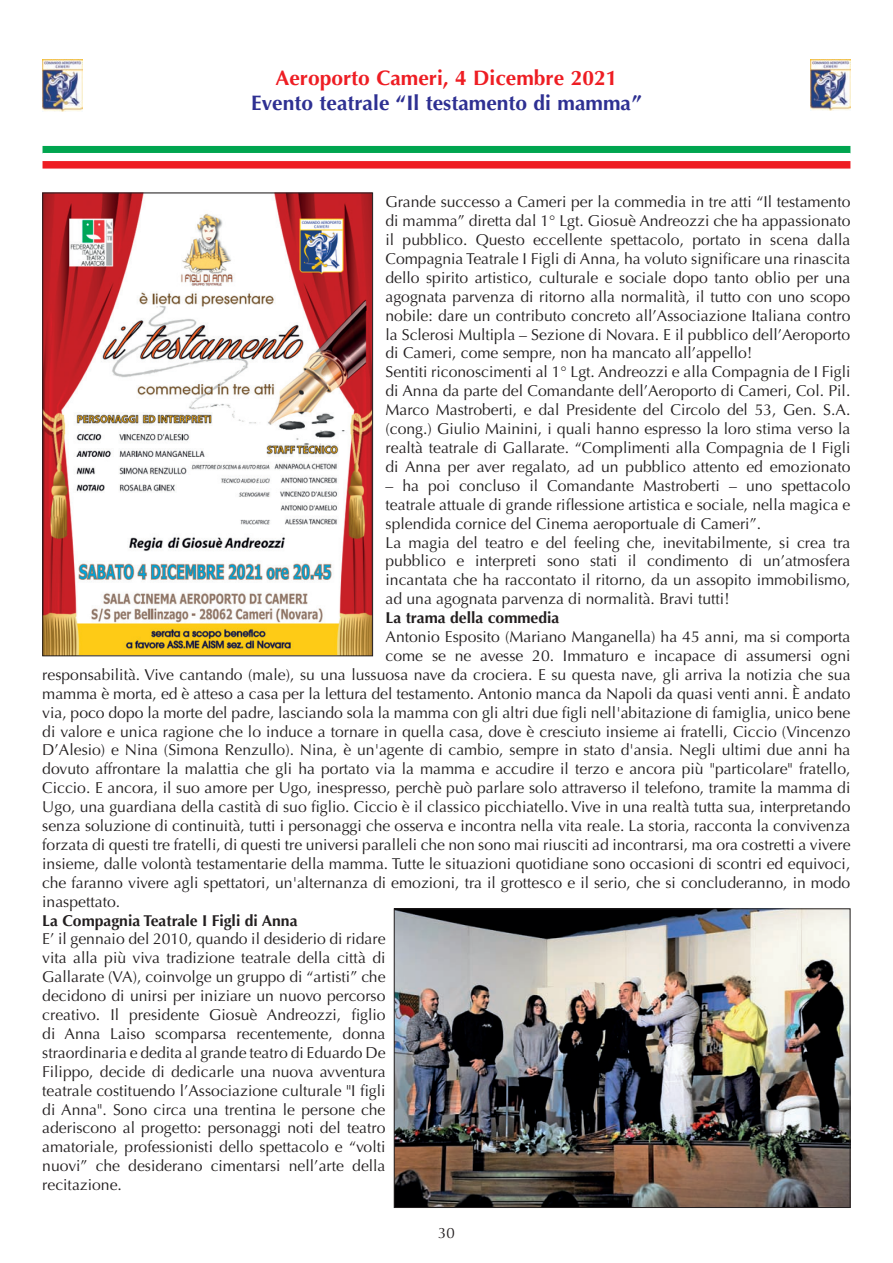
<style>
.page{position:relative;width:893px;height:1263px;background:#fff}
.page>*{position:absolute;margin:0;border:0;box-sizing:border-box;transform-origin:0 0}
.Normale{font:700 21px "Optima";color:#2e3092}
.Normale-2{font:700 21px "Optima";color:#ee1d23}
.t1{font:15.75px/18.9px "Optima";color:#231f20;text-align:justify}
.t2{font:700 15.75px "Optima";color:#231f20}
.t3{font:15px "Optima";color:#231f20}
</style>
<div class="page">
<div style="left:43px;top:146px;width:807px;height:7px;background:#00a54f"></div>
<div style="left:43px;top:161px;width:807px;height:8px;background:#ee1d23"></div>
<img style="left:42px;top:60px;width:40px;height:51px">
<img style="left:810px;top:59px;width:40px;height:52px">
<img style="left:45px;top:195px;width:326px;height:459px">
<div style="left:43px;top:193px;width:330px;height:463px;border:1px solid #231f20"></div>
<img style="left:396px;top:911px;width:452px;height:295px">
<div style="left:394px;top:909px;width:456px;height:299px;border:1px solid #231f20"></div>
<p class="Normale-2" style="left:275px;top:66px;width:343px">Aeroporto Cameri, 4 Dicembre 2021</p>
<p class="Normale" style="left:251px;top:91px;width:392px">Evento teatrale “Il testamento di mamma”</p>
<p class="t1" style="left:386px;top:193px;width:466px">Grande successo a Cameri per la commedia in tre atti “Il testamento di mamma” diretta dal 1° Lgt. Giosuè Andreozzi che ha appassionato il pubblico. Questo eccellente spettacolo, portato in scena dalla Compagnia Teatrale I Figli di Anna, ha voluto significare una rinascita dello spirito artistico, culturale e sociale dopo tanto oblio per una agognata parvenza di ritorno alla normalità, il tutto con uno scopo nobile: dare un contributo concreto all’Associazione Italiana contro la Sclerosi Multipla – Sezione di Novara. E il pubblico dell’Aeroporto di Cameri, come sempre, non ha mancato all’appello!</p>
<p class="t1" style="left:386px;top:363px;width:466px">Sentiti riconoscimenti al 1° Lgt. Andreozzi e alla Compagnia de I Figli di Anna da parte del Comandante dell’Aeroporto di Cameri, Col. Pil.<br>Marco Mastroberti, e dal Presidente del Circolo del 53, Gen. S.A. (cong.) Giulio Mainini, i quali hanno espresso la loro stima verso la realtà teatrale di Gallarate. “Complimenti alla Compagnia de I Figli di Anna per aver regalato, ad un pubblico attento ed emozionato</p>
<p class="t1" style="left:386px;top:476px;width:466px">– ha poi concluso il Comandante Mastroberti – uno spettacolo teatrale attuale di grande riflessione artistica e sociale, nella magica e splendida cornice del Cinema aeroportuale di Cameri”.</p>
<p class="t1" style="left:386px;top:533px;width:466px">La magia del teatro e del feeling che, inevitabilmente, si crea tra pubblico e interpreti sono stati il condimento di un’atmosfera incantata che ha raccontato il ritorno, da un assopito immobilismo, ad una agognata parvenza di normalità. Bravi tutti!</p>
<p class="t2" style="left:386px;top:609px;width:175px">La trama della commedia</p>
<p class="t1" style="left:386px;top:627px;width:466px">Antonio Esposito (Mariano Manganella) ha 45 anni, ma si comporta</p>
<p class="t1" style="left:386px;top:646px;width:466px">come se ne avesse 20. Immaturo e incapace di assumersi ogni</p>
<p class="t1" style="left:42px;top:665px;width:810px">responsabilità. Vive cantando (male), su una lussuosa nave da crociera. E su questa nave, gli arriva la notizia che sua</p>
<p class="t1" style="left:42px;top:684px;width:810px">mamma è morta, ed è atteso a casa per la lettura del testamento. Antonio manca da Napoli da quasi venti anni. È andato</p>
<p class="t1" style="left:42px;top:703px;width:810px">via, poco dopo la morte del padre, lasciando sola la mamma con gli altri due figli nell'abitazione di famiglia, unico bene</p>
<p class="t1" style="left:42px;top:722px;width:810px">di valore e unica ragione che lo induce a tornare in quella casa, dove è cresciuto insieme ai fratelli, Ciccio (Vincenzo</p>
<p class="t1" style="left:42px;top:741px;width:810px">D’Alesio) e Nina (Simona Renzullo). Nina, è un'agente di cambio, sempre in stato d'ansia. Negli ultimi due anni ha</p>
<p class="t1" style="left:42px;top:760px;width:810px">dovuto affrontare la malattia che gli ha portato via la mamma e accudire il terzo e ancora più "particolare" fratello,</p>
<p class="t1" style="left:42px;top:779px;width:810px">Ciccio. E ancora, il suo amore per Ugo, inespresso, perchè può parlare solo attraverso il telefono, tramite la mamma di</p>
<p class="t1" style="left:42px;top:797px;width:810px">Ugo, una guardiana della castità di suo figlio. Ciccio è il classico picchiatello. Vive in una realtà tutta sua, interpretando</p>
<p class="t1" style="left:42px;top:816px;width:810px">senza soluzione di continuità, tutti i personaggi che osserva e incontra nella vita reale. La storia, racconta la convivenza</p>
<p class="t1" style="left:42px;top:835px;width:810px">forzata di questi tre fratelli, di questi tre universi paralleli che non sono mai riusciti ad incontrarsi, ma ora costretti a vivere</p>
<p class="t1" style="left:42px;top:854px;width:810px">insieme, dalle volontà testamentarie della mamma. Tutte le situazioni quotidiane sono occasioni di scontri ed equivoci,</p>
<p class="t1" style="left:42px;top:873px;width:810px">che faranno vivere agli spettatori, un'alternanza di emozioni, tra il grottesco e il serio, che si concluderanno, in modo</p>
<p class="t1" style="left:42px;top:892px;width:79px">inaspettato.</p>
<p class="t2" style="left:42px;top:911px;width:257px">La Compagnia Teatrale I Figli di Anna</p>
<p class="t1" style="left:42px;top:930px;width:345px">E’ il gennaio del 2010, quando il desiderio di ridare vita alla più viva tradizione teatrale della città di Gallarate (VA), coinvolge un gruppo di “artisti” che decidono di unirsi per iniziare un nuovo percorso creativo. Il presidente Giosuè Andreozzi, figlio di Anna Laiso scomparsa recentemente, donna straordinaria e dedita al grande teatro di Eduardo De Filippo, decide di dedicarle una nuova avventura teatrale costituendo l’Associazione culturale "I figli di Anna". Sono circa una trentina le persone che aderiscono al progetto: personaggi noti del teatro amatoriale, professionisti dello spettacolo e “volti nuovi” che desiderano cimentarsi nell’arte della recitazione.</p>
<p class="t3" style="left:438px;top:1224px;width:18px">30</p>
</div>
